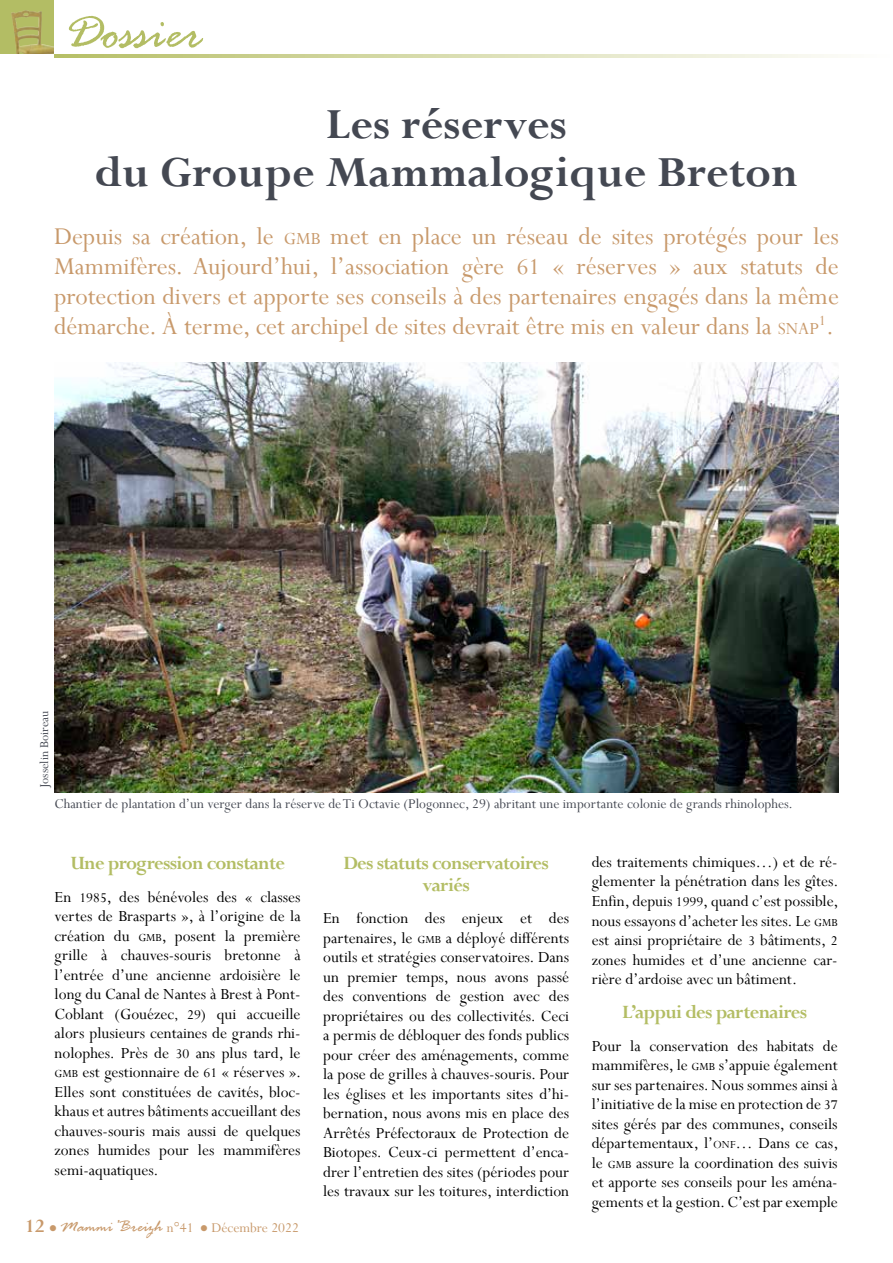
<style>
.page{position:relative;width:893px;height:1263px;background:#fff}
.page>*{position:absolute;margin:0;border:0;box-sizing:border-box;transform-origin:0 0}
.t1{font:italic 54px "Rage";color:#b3bd64}
.t2{font:700 48px/48px "Perpetua";color:#444852;text-align:center}
.t3{font:27px/30px "Perpetua";color:#c8996b;text-align:justify}
.t4{font:700 21px/21.5px "Perpetua";letter-spacing:-.035em;color:#b3bd64;text-align:center}
.t5{font:17.25px/19.5px "Perpetua";color:#000;text-align:justify}
.t6{font:15.6px "Perpetua";color:#c8996b}
.t7{font:15px "Perpetua";color:#444852}
.t8{font:15px "Perpetua";color:#c8996b}
.t9{font:13.5px "Perpetua";color:#444852}
.s1{font-size:18.9px}
.s2{font-size:25.5px}
.s3{font-size:27px}
.s4{font-size:15px}
.s5{font-size:12.15px}
.s6{font-size:16.5px}
.s7{font-weight:700;font-size:21px}
.s8{font-family:"Rage";font-style:italic;font-size:18px}
</style>
<div class="page">
<div style="left:0;top:0;width:54px;height:54px;background:#b3bd64"></div>
<svg style="left:54px;top:54px;width:780px;height:3px;background:#d8dcae"></svg>
<img style="left:11px;top:10px;width:43px;height:44px">
<img style="left:55px;top:362px;width:784px;height:430px">
<h1 class="t1" style="left:64px;top:4px;width:140px">Dossier</h1>
<h2 class="t2" style="left:95px;top:99px;width:705px">Les réserves<br>du Groupe Mammalogique Breton</h2>
<p class="t3" style="left:54px;top:221px;width:786px">Depuis sa création, le <span class="s1">gmb</span> met en place un réseau de sites protégés pour les Mammifères. Aujourd’hui, l’association gère <span class="s2">61</span> « réserves » aux statuts de protection divers et apporte ses conseils à des partenaires engagés dans la même démarche. À terme, cet archipel de sites devrait être mis en valeur dans la <span class="s1">snap</span></p>
<p class="t6" style="left:819px;top:311px;width:17px">1<span class="s3">.</span></p>
<p class="t9" style="left:36px;top:788px;width:79px;rotate:-90deg">Josselin Boireau</p>
<p class="t7" style="left:55px;top:794px;width:740px">Chantier de plantation d’un verger dans la réserve de Ti Octavie (Plogonnec, 29) abritant une importante colonie de grands rhinolophes.</p>
<p class="t4" style="left:70px;top:852px;width:216px">Une progression constante</p>
<p class="t5" style="left:55px;top:887px;width:248px">En <span class="s4">1985</span>, des bénévoles des « classes vertes de Brasparts », à l’origine de la création du <span class="s5">gmb</span>, posent la première grille à chauves-souris bretonne à l’entrée d’une ancienne ardoisière le long du Canal de Nantes à Brest à Pont-Coblant (Gouézec<span class="s4">, 29</span><span class="s6">)</span> qui accueille alors plusieurs centaines de grands rhi&shy;nolophes. Près de <span class="s4">30</span> ans plus tard, le <span class="s5">gmb</span> est gestionnaire de <span class="s4">61</span> « réserves ».<br>Elles sont constituées de cavités, bloc&shy;khaus et autres bâtiments accueillant des chauves-souris mais aussi de quelques zones humides pour les mammifères semi-aquatiques.</p>
<p class="t8" style="left:25px;top:1218px;width:275px"><span class="s7">12</span> ● <span class="s8">Mammi’Breizh</span> n°41 ● Décembre 2022</p>
<p class="t4" style="left:343px;top:852px;width:207px">Des statuts conservatoires variés</p>
<p class="t5" style="left:323px;top:908px;width:248px">En fonction des enjeux et des partenaires, le <span class="s5">gmb</span> a déployé différents outils et stratégies conservatoires. Dans un premier temps, nous avons passé des conventions de gestion avec des propriétaires ou des collectivités. Ceci a permis de débloquer des fonds publics pour créer des aménagements, comme la pose de grilles à chauves-souris. Pour les églises et les importants sites d’hi&shy;bernation, nous avons mis en place des Arrêtés Préfectoraux de Protection de Biotopes. Ceux-ci permettent d’enca&shy;drer l’entretien des sites (périodes pour les travaux sur les toitures, interdiction</p>
<p class="t5" style="left:592px;top:852px;width:248px">des traitements chimiques…) et de ré&shy;glementer la pénétration dans les gîtes.<br>Enfin, depuis <span class="s4">1999</span>, quand c’est possible, nous essayons d’acheter les sites. Le <span class="s5">gmb </span>est ainsi propriétaire de <span class="s4">3</span> bâtiments, <span class="s4">2 </span>zones humides et d’une ancienne car&shy;rière d’ardoise avec un bâtiment.</p>
<p class="t4" style="left:622px;top:1001px;width:186px">L’appui des partenaires</p>
<p class="t5" style="left:592px;top:1035px;width:248px">Pour la conservation des habitats de mammifères, le <span class="s5">gmb</span> s’appuie également sur ses partenaires. Nous sommes ainsi à l’initiative de la mise en protection de <span class="s4">37 </span>sites gérés par des communes, conseils départementaux, l’<span class="s5">onf</span>… Dans ce cas, le <span class="s5">gmb</span> assure la coordination des suivis et apporte ses conseils pour les aména&shy;gements et la gestion. C’est par exemple</p>
</div>
